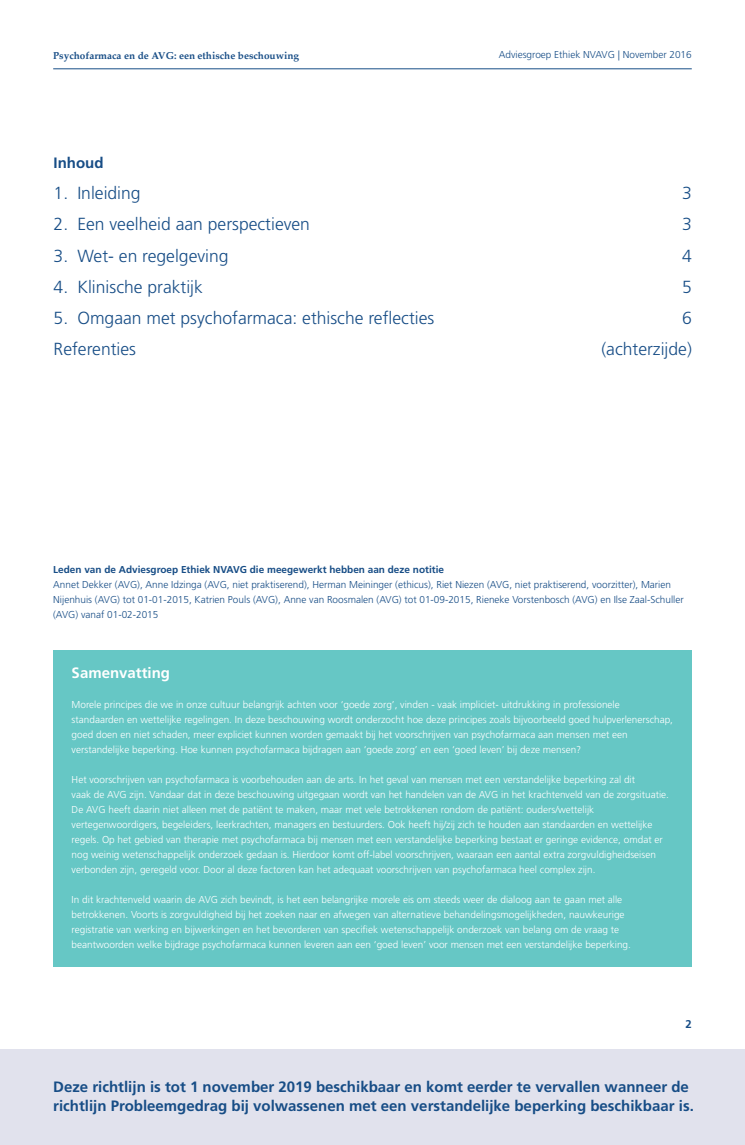
<style>
.page{position:relative;width:745px;height:1145px;background:#fff}
.page>*{position:absolute;margin:0;border:0;box-sizing:border-box;transform-origin:0 0}
.t1{font:300 17.5px "Frutiger";color:#174d86}
.kop{font:700 15px/18.8px "Frutiger";color:#174d86}
.kop-2{font:700 15px "Frutiger";color:#fff}
.t2{font:700 11.25px "Frutiger";color:#174d86}
.body{font:300 10px/15px "Frutiger";color:#fff}
.body-2{font:300 10px/15px "Frutiger";color:#174d86}
.body-3{font:700 10px "Frutiger";color:#174d86}
.t3{font:700 10px "Palatino";color:#174d86}
</style>
<div class="page">
<hr style="left:53px;top:68px;width:638px;height:1px;background:#174d86">
<div style="left:53px;top:650px;width:638px;height:316px;background:#66c7c5"></div>
<div style="left:0;top:1049px;width:744px;height:95px;background:#e1e2ed"></div>
<p class="t3" style="left:53px;top:47px;width:247px">Psychofarmaca en de AVG: een ethische beschouwing</p>
<p class="body-2" style="left:498px;top:47px;width:194px">Adviesgroep Ethiek NVAVG | November 2016</p>
<p class="kop" style="left:54px;top:153px;width:51px">Inhoud</p>
<p class="t1" style="left:54px;top:183px;width:88px">1. Inleiding</p>
<p class="t1" style="left:681px;top:183px;width:11px">3</p>
<p class="t1" style="left:54px;top:214px;width:258px">2. Een veelheid aan perspectieven</p>
<p class="t1" style="left:681px;top:214px;width:11px">3</p>
<p class="t1" style="left:54px;top:246px;width:176px">3. Wet- en regelgeving</p>
<p class="t1" style="left:681px;top:246px;width:11px">4</p>
<p class="t1" style="left:54px;top:277px;width:151px">4. Klinische praktijk</p>
<p class="t1" style="left:681px;top:277px;width:11px">5</p>
<p class="t1" style="left:54px;top:308px;width:382px">5. Omgaan met psychofarmaca: ethische reflecties</p>
<p class="t1" style="left:681px;top:308px;width:11px">6</p>
<p class="t1" style="left:54px;top:339px;width:84px">Referenties</p>
<p class="t1" style="left:601px;top:339px;width:92px">(achterzijde)</p>
<p class="body-3" style="left:53px;top:563px;width:392px">Leden van de Adviesgroep Ethiek NVAVG die meegewerkt hebben aan deze notitie</p>
<p class="body-2" style="left:53px;top:577px;width:631px">Annet Dekker (AVG), Anne Idzinga (AVG, niet praktiserend), Herman Meininger (ethicus), Riet Niezen (AVG, niet praktiserend, voorzitter), Marien<br>Nijenhuis (AVG) tot 01-01-2015, Katrien Pouls (AVG), Anne van Roosmalen (AVG) tot 01-09-2015, Rieneke Vorstenbosch (AVG) en Ilse Zaal-Schuller (AVG) vanaf 01-02-2015</p>
<p class="kop-2" style="left:72px;top:664px;width:100px">Samenvatting</p>
<p class="body" style="left:72px;top:697px;width:602px">Morele principes die we in onze cultuur belangrijk achten voor ‘goede zorg’, vinden - vaak impliciet- uitdrukking in professionele standaarden en wettelijke regelingen. In deze beschouwing wordt onderzocht hoe deze principes zoals bijvoorbeeld goed hulpverlenerschap, goed doen en niet schaden, meer expliciet kunnen worden gemaakt bij het voorschrijven van psychofarmaca aan mensen met een verstandelijke beperking. Hoe kunnen psychofarmaca bijdragen aan ‘goede zorg’ en een ‘goed leven’ bij deze mensen?</p>
<p class="body" style="left:72px;top:772px;width:598px">Het voorschrijven van psychofarmaca is voorbehouden aan de arts. In het geval van mensen met een verstandelijke beperking zal dit<br>vaak de AVG zijn. Vandaar dat in deze beschouwing uitgegaan wordt van het handelen van de AVG in het krachtenveld van de zorgsituatie.<br>De AVG heeft daarin niet alleen met de patiënt te maken, maar met vele betrokkenen rondom de patiënt: ouders/wettelijk vertegenwoordigers, begeleiders, leerkrachten, managers en bestuurders. Ook heeft hij/zij zich te houden aan standaarden en wettelijke regels. Op het gebied van therapie met psychofarmaca bij mensen met een verstandelijke beperking bestaat er geringe evidence, omdat er nog weinig wetenschappelijk onderzoek gedaan is. Hierdoor komt off-label voorschrijven, waaraan een aantal extra zorgvuldigheidseisen verbonden zijn, geregeld voor. Door al deze factoren kan het adequaat voorschrijven van psychofarmaca heel complex zijn.</p>
<p class="body" style="left:72px;top:892px;width:560px">In dit krachtenveld waarin de AVG zich bevindt, is het een belangrijke morele eis om steeds weer de dialoog aan te gaan met alle betrokkenen. Voorts is zorgvuldigheid bij het zoeken naar en afwegen van alternatieve behandelingsmogelijkheden, nauwkeurige registratie van werking en bijwerkingen en het bevorderen van specifiek wetenschappelijk onderzoek van belang om de vraag te beantwoorden welke bijdrage psychofarmaca kunnen leveren aan een ‘goed leven’ voor mensen met een verstandelijke beperking.</p>
<p class="t2" style="left:685px;top:1017px;width:8px">2</p>
<p class="kop" style="left:53px;top:1077px;width:641px">Deze richtlijn is tot 1 november 2019 beschikbaar en komt eerder te vervallen wanneer de richtlijn Probleemgedrag bij volwassenen met een verstandelijke beperking beschikbaar is.</p>
</div>
